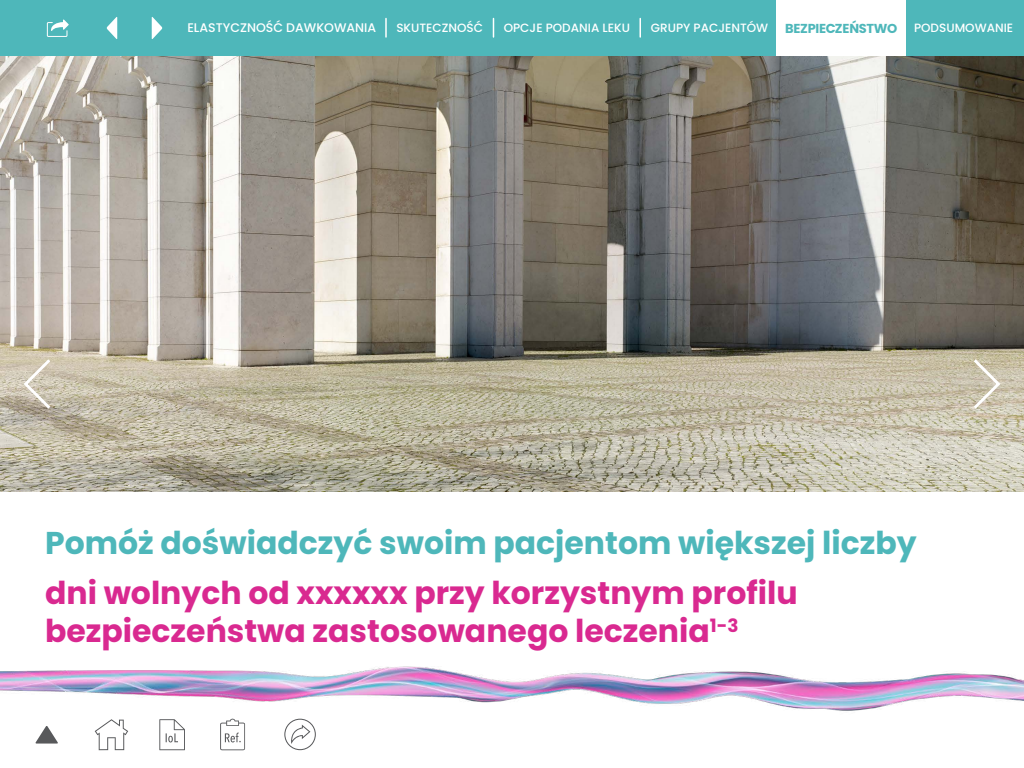
<style>
.page{position:relative;width:1024px;height:768px;background:#fff}
.page>*{position:absolute;margin:0;border:0;box-sizing:border-box;transform-origin:0 0}
.t1{font:700 31.5px/37.7px "Poppins";color:#d92990}
.t2{font:700 31.5px "Poppins";color:#4eb7ba}
.t3{font:700 13px "Poppins";letter-spacing:-.02em;color:#4eb7ba}
.t4{font:500 12.5px "Poppins";color:#fff}
.t5{font:500 12px "Poppins";color:#fff}
</style>
<div class="page">
<img style="left:0;top:56px;width:1024px;height:435px">
<div style="left:0;top:0;width:1024px;height:56px;background:#4eb7ba"></div>
<svg style="left:107px;top:17px;width:10px;height:22px"></svg>
<svg style="left:152px;top:17px;width:10px;height:22px"></svg>
<svg style="left:46px;top:20px;width:23px;height:17px"></svg>
<svg style="left:98px;top:749px;width:27px;height:1px"></svg>
<svg style="left:294px;top:749px;width:12px;height:1px"></svg>
<div style="left:776px;top:0;width:130px;height:56px;background:#fff"></div>
<svg style="left:493px;top:18px;width:1px;height:19px"></svg>
<svg style="left:385px;top:18px;width:2px;height:19px"></svg>
<svg style="left:639px;top:18px;width:2px;height:19px"></svg>
<svg style="left:220px;top:749px;width:25px;height:1px"></svg>
<svg style="left:159px;top:749px;width:26px;height:1px"></svg>
<svg style="left:971px;top:356px;width:31px;height:56px"></svg>
<svg style="left:22px;top:356px;width:31px;height:56px"></svg>
<img style="left:0;top:666px;width:1024px;height:83px">
<p class="t4" style="left:187px;top:21px;width:190px">ELASTYCZNOŚĆ DAWKOWANIA</p>
<p class="t5" style="left:396px;top:21px;width:88px">SKUTECZNOŚĆ</p>
<p class="t5" style="left:504px;top:21px;width:128px">OPCJE PODANIA LEKU</p>
<p class="t5" style="left:651px;top:21px;width:119px">GRUPY PACJENTÓW</p>
<p class="t3" style="left:785px;top:20px;width:114px">BEZPIECZEŃSTWO</p>
<p class="t5" style="left:914px;top:21px;width:101px">PODSUMOWANIE</p>
<p class="t2" style="left:45px;top:525px;width:873px">Pomóż doświadczyć swoim pacjentom większej liczby</p>
<p class="t1" style="left:45px;top:575px;width:754px">dni wolnych od xxxxxx przy korzystnym profilu bezpieczeństwa zastosowanego leczenia<sup>1-3</sup></p>
</div>
